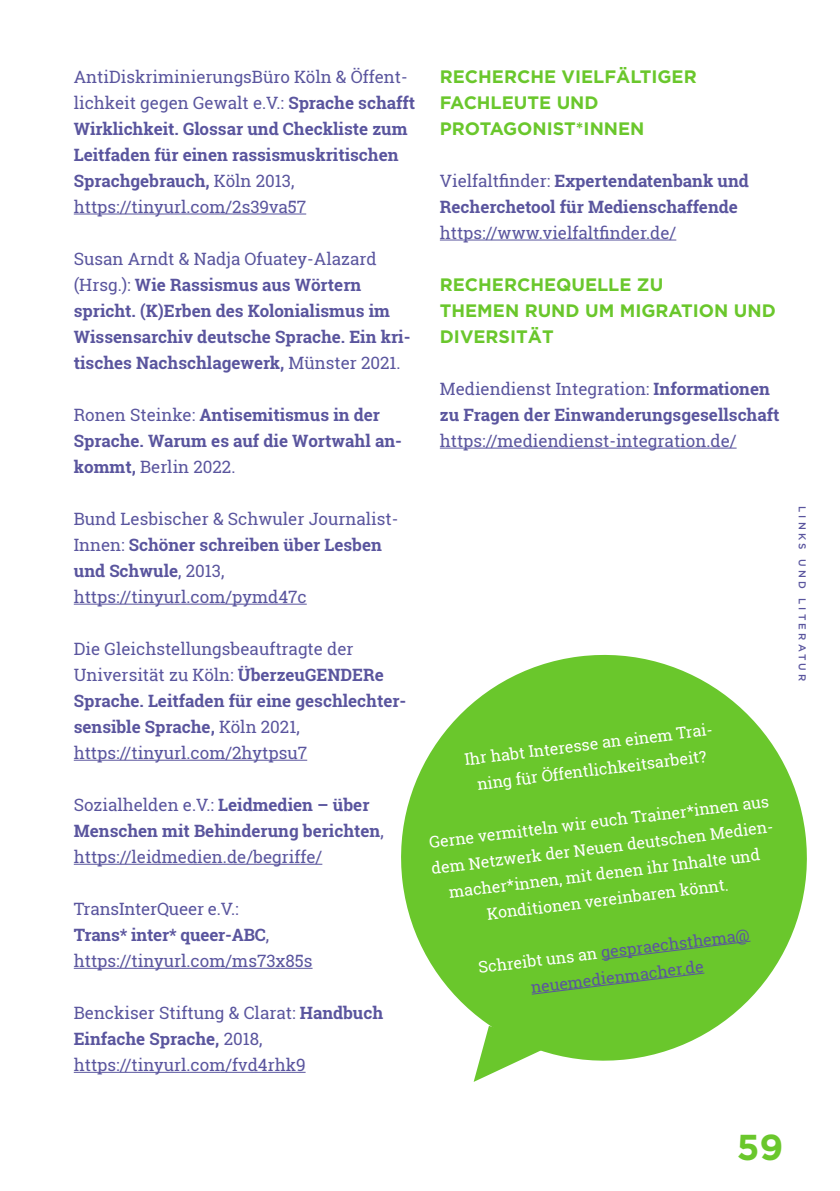
<style>
.page{position:relative;width:840px;height:1191px;background:#fff}
.page>*{position:absolute;margin:0;border:0;box-sizing:border-box;transform-origin:0 0}
.t1{font:700 36px "Gotham";color:#6ac72c}
.t2{font:700 18px/26px "Gotham";color:#6ac72c}
.t3{font:700 17px/26px "Roboto Slab";color:#5a559e}
.t4{font:17px/26px "Roboto Slab";color:#5a559e}
.t5{font:16px/26px "Roboto Slab";color:#fff;text-align:center}
.t6{font:16px/26px "Roboto Slab";color:#5a559e;text-align:center}
.t7{font:500 10px "Gotham Pro";letter-spacing:.32em;color:#5a559e}
.s1{font-weight:400}
.s2{font-weight:700}
.s3{color:#fff}
</style>
<div class="page">
<hr style="left:74px;top:214px;width:232px;height:1px;background:#5a559e">
<hr style="left:74px;top:604px;width:232px;height:1px;background:#5a559e">
<hr style="left:74px;top:760px;width:233px;height:1px;background:#5a559e">
<hr style="left:74px;top:864px;width:248px;height:1px;background:#5a559e">
<hr style="left:74px;top:968px;width:238px;height:1px;background:#5a559e">
<hr style="left:74px;top:1072px;width:231px;height:1px;background:#5a559e">
<hr style="left:439px;top:240px;width:237px;height:1px;background:#5a559e">
<hr style="left:439px;top:448px;width:297px;height:1px;background:#5a559e">
<svg style="left:401px;top:654px;width:406px;height:407px;fill:#6ac72c"></svg>
<svg style="left:600px;top:940px;width:151px;height:20px;background:#69c131"></svg>
<svg style="left:530px;top:972px;width:174px;height:23px;background:#69c230"></svg>
<svg style="left:473px;top:1025px;width:80px;height:57px"></svg>
<p class="t3" style="left:74px;top:63px;width:343px"><span class="s1">AntiDiskriminierungsBüro Köln &amp; Öffent&shy;lichkeit gegen Gewalt e.V.:</span> Sprache schafft Wirklichkeit. Glossar und Checkliste zum Leitfaden für einen rassismuskritischen Sprachgebrauch, <span class="s1">Köln 2013, https://tinyurl.com/2s39va57</span></p>
<p class="t3" style="left:74px;top:245px;width:338px"><span class="s1">Susan Arndt &amp; Nadja Ofuatey-Alazard (Hrsg.):</span> Wie Rassismus aus Wörtern spricht. (K)Erben des Kolonialismus im Wissensarchiv deutsche Sprache. Ein kri&shy;tisches Nachschlagewerk, <span class="s1">Münster 2021.</span></p>
<p class="t3" style="left:74px;top:401px;width:329px"><span class="s1">Ronen Steinke:</span> Antisemitismus in der<br>Sprache. Warum es auf die Wortwahl an&shy;kommt, <span class="s1">Berlin 2022.</span></p>
<p class="t4" style="left:74px;top:505px;width:326px">Bund Lesbischer &amp; Schwuler Journalist-<br>Innen: <span class="s2">Schöner schreiben über Lesben und Schwule</span>, 2013, https://tinyurl.com/pymd47c</p>
<p class="t4" style="left:74px;top:635px;width:334px">Die Gleichstellungsbeauftragte der Universität zu Köln: <span class="s2">ÜberzeuGENDERe Sprache. Leitfaden für eine geschlechter&shy;sensible Sprache,</span> Köln 2021, https://tinyurl.com/2hytpsu7</p>
<p class="t4" style="left:74px;top:791px;width:311px">Sozialhelden e.V.: <span class="s2">Leidmedien – über<br>Menschen mit Behinderung berichten</span>, https://leidmedien.de/begriffe/</p>
<p class="t4" style="left:74px;top:895px;width:240px">TransInterQueer e.V.:<br><span class="s2">Trans* inter* queer-ABC</span>, https://tinyurl.com/ms73x85s</p>
<p class="t4" style="left:74px;top:999px;width:311px">Benckiser Stiftung &amp; Clarat: <span class="s2">Handbuch<br>Einfache Sprache,</span> 2018, https://tinyurl.com/fvd4rhk9</p>
<p class="t2" style="left:439px;top:63px;width:258px">RECHERCHE VIELFÄLTIGER<br>FACHLEUTE UND<br>PROTAGONIST*INNEN</p>
<p class="t3" style="left:439px;top:167px;width:310px"><span class="s1">Vielfaltfinder:</span> Expertendatenbank und<br>Recherchetool für Medienschaffende</p>
<p class="t4" style="left:439px;top:219px;width:238px">https://www.vielfaltfinder.de/</p>
<p class="t2" style="left:439px;top:271px;width:337px">RECHERCHEQUELLE ZU<br>THEMEN RUND UM MIGRATION UND<br>DIVERSITÄT</p>
<p class="t3" style="left:439px;top:375px;width:341px"><span class="s1">Mediendienst Integration:</span> Informationen zu Fragen der Einwanderungsgesellschaft</p>
<p class="t4" style="left:439px;top:427px;width:298px">https://mediendienst-integration.de/</p>
<p class="t5" style="left:463px;top:746px;width:253px;rotate:-7deg">Ihr habt Interesse an einem Trai&shy;ning für Öffentlichkeitsarbeit?</p>
<p class="t5" style="left:426px;top:829px;width:347px;rotate:-7deg">Gerne vermitteln wir euch Trainer*innen aus dem Netzwerk der Neuen deutschen Medien&shy;macher*innen, mit denen ihr Inhalte und Konditionen vereinbaren könnt.</p>
<p class="t6" style="left:476px;top:954px;width:274px;rotate:-7deg"><span class="s3">Schreibt uns an</span> gespraechsthema@ neuemedienmacher.de</p>
<p class="t7" style="left:807px;top:506px;width:177px;rotate:90deg">LINKS UND LITERATUR</p>
<h1 class="t1" style="left:736px;top:1126px;width:48px">59</h1>
</div>
